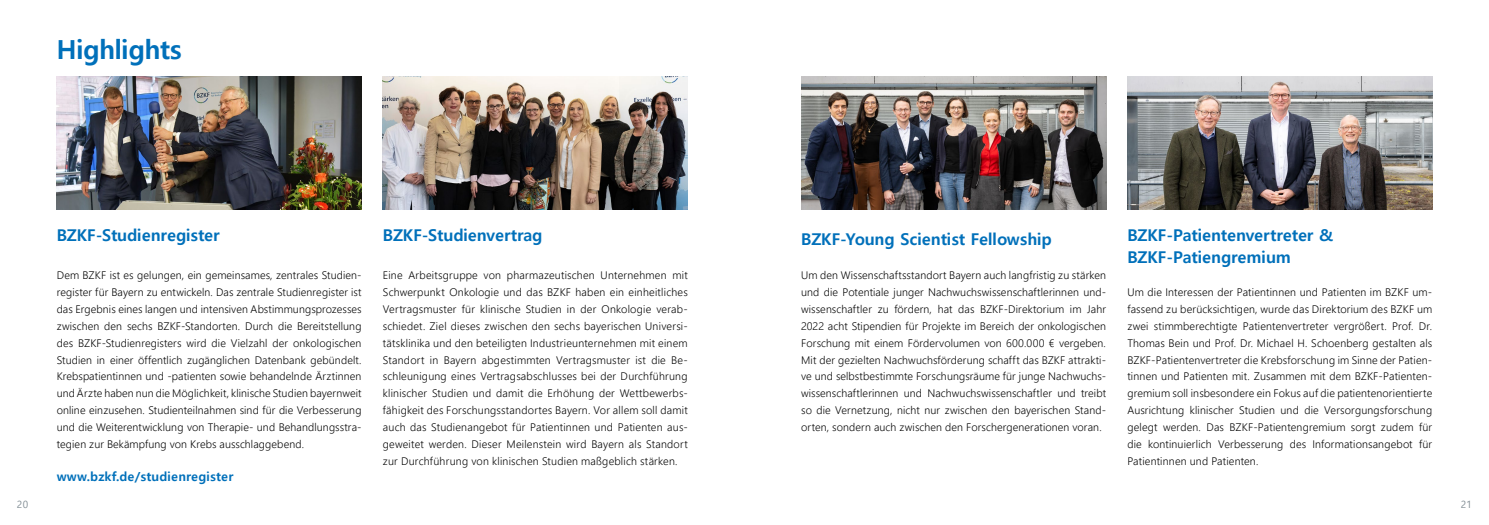
<style>
.page{position:relative;width:1489px;height:525px;background:#fff}
.page>*{position:absolute;margin:0;border:0;box-sizing:border-box;transform-origin:0 0}
.t1{font:700 26.25px "Malgun Gothic";letter-spacing:-.015em;color:#0070ba}
.t2{font:700 16.25px/22.5px "Malgun Gothic";letter-spacing:-.005em;color:#0070ba}
.t3{font:700 12.5px "Malgun Gothic";letter-spacing:.02em;color:#0070ba}
.t4{font:300 10.62px/16.9px "Malgun Gothic";letter-spacing:.01em;color:#000;text-align:justify}
.t5{font:10px "Malgun Gothic";color:#7e8a91}
</style>
<div class="page">
<img style="left:57px;top:76px;width:304px;height:133px">
<img style="left:801px;top:76px;width:305px;height:133px">
<img style="left:1127px;top:76px;width:304px;height:133px">
<img style="left:383px;top:76px;width:304px;height:133px">
<h1 class="t1" style="left:57px;top:34px;width:126px">Highlights</h1>
<h2 class="t2" style="left:57px;top:223px;width:164px">BZKF-Studienregister</h2>
<p class="t4" style="left:57px;top:267px;width:306px">Dem BZKF ist es gelungen, ein gemeinsames, zentrales Studien&shy;register für Bayern zu entwickeln. Das zentrale Studienregister ist das Ergebnis eines langen und intensiven Abstimmungsprozesses zwischen den sechs BZKF-Standorten. Durch die Bereitstellung des BZKF-Studienregisters wird die Vielzahl der onkologischen Studien in einer öffentlich zugänglichen Datenbank gebündelt.<br>Krebspatientinnen und -patienten sowie behandelnde Ärztinnen und Ärzte haben nun die Möglichkeit, klinische Studien bayernweit online einzusehen. Studienteilnahmen sind für die Verbesserung und die Weiterentwicklung von Therapie- und Behandlungsstra&shy;tegien zur Bekämpfung von Krebs ausschlaggebend.</p>
<p class="t3" style="left:57px;top:469px;width:178px">www.bzkf.de/studienregister</p>
<h2 class="t2" style="left:383px;top:223px;width:161px">BZKF-Studienvertrag</h2>
<p class="t4" style="left:383px;top:267px;width:306px">Eine Arbeitsgruppe von pharmazeutischen Unternehmen mit Schwerpunkt Onkologie und das BZKF haben ein einheitliches Vertragsmuster für klinische Studien in der Onkologie verab&shy;schiedet. Ziel dieses zwischen den sechs bayerischen Universi&shy;tätsklinika und den beteiligten Industrieunternehmen mit einem Standort in Bayern abgestimmten Vertragsmuster ist die Be&shy;schleunigung eines Vertragsabschlusses bei der Durchführung klinischer Studien und damit die Erhöhung der Wettbewerbs&shy;fähigkeit des Forschungsstandortes Bayern. Vor allem soll damit auch das Studienangebot für Patientinnen und Patienten aus&shy;geweitet werden. Dieser Meilenstein wird Bayern als Standort zur Durchführung von klinischen Studien maßgeblich stärken.</p>
<h2 class="t2" style="left:801px;top:228px;width:252px">BZKF-Young Scientist Fellowship</h2>
<p class="t4" style="left:801px;top:267px;width:306px">Um den Wissenschaftsstandort Bayern auch langfristig zu stärken und die Potentiale junger Nachwuchswissenschaftlerinnen und&shy;wissenschaftler zu fördern, hat das BZKF-Direktorium im Jahr 2022 acht Stipendien für Projekte im Bereich der onkologischen Forschung mit einem Fördervolumen von 600.000 € vergeben.<br>Mit der gezielten Nachwuchsförderung schafft das BZKF attrakti&shy;ve und selbstbestimmte Forschungsräume für junge Nachwuchs&shy;wissenschaftlerinnen und Nachwuchswissenschaftler und treibt so die Vernetzung, nicht nur zwischen den bayerischen Stand&shy;orten, sondern auch zwischen den Forschergenerationen voran.</p>
<h2 class="t2" style="left:1127px;top:223px;width:207px">BZKF-Patientenvertreter &amp;<br>BZKF-Patiengremium</h2>
<p class="t4" style="left:1127px;top:283px;width:306px">Um die Interessen der Patientinnen und Patienten im BZKF um&shy;fassend zu berücksichtigen, wurde das Direktorium des BZKF um zwei stimmberechtigte Patientenvertreter vergrößert. Prof. Dr.<br>Thomas Bein und Prof. Dr. Michael H. Schoenberg gestalten als BZKF-Patientenvertreter die Krebsforschung im Sinne der Patien&shy;tinnen und Patienten mit. Zusammen mit dem BZKF-Patienten&shy;gremium soll insbesondere ein Fokus auf die patientenorientierte Ausrichtung klinischer Studien und die Versorgungsforschung gelegt werden. Das BZKF-Patientengremium sorgt zudem für die kontinuierlich Verbesserung des Informationsangebot für Patientinnen und Patienten.</p>
<p class="t5" style="left:17px;top:498px;width:13px">20</p>
<p class="t5" style="left:1460px;top:498px;width:13px">21</p>
</div>
